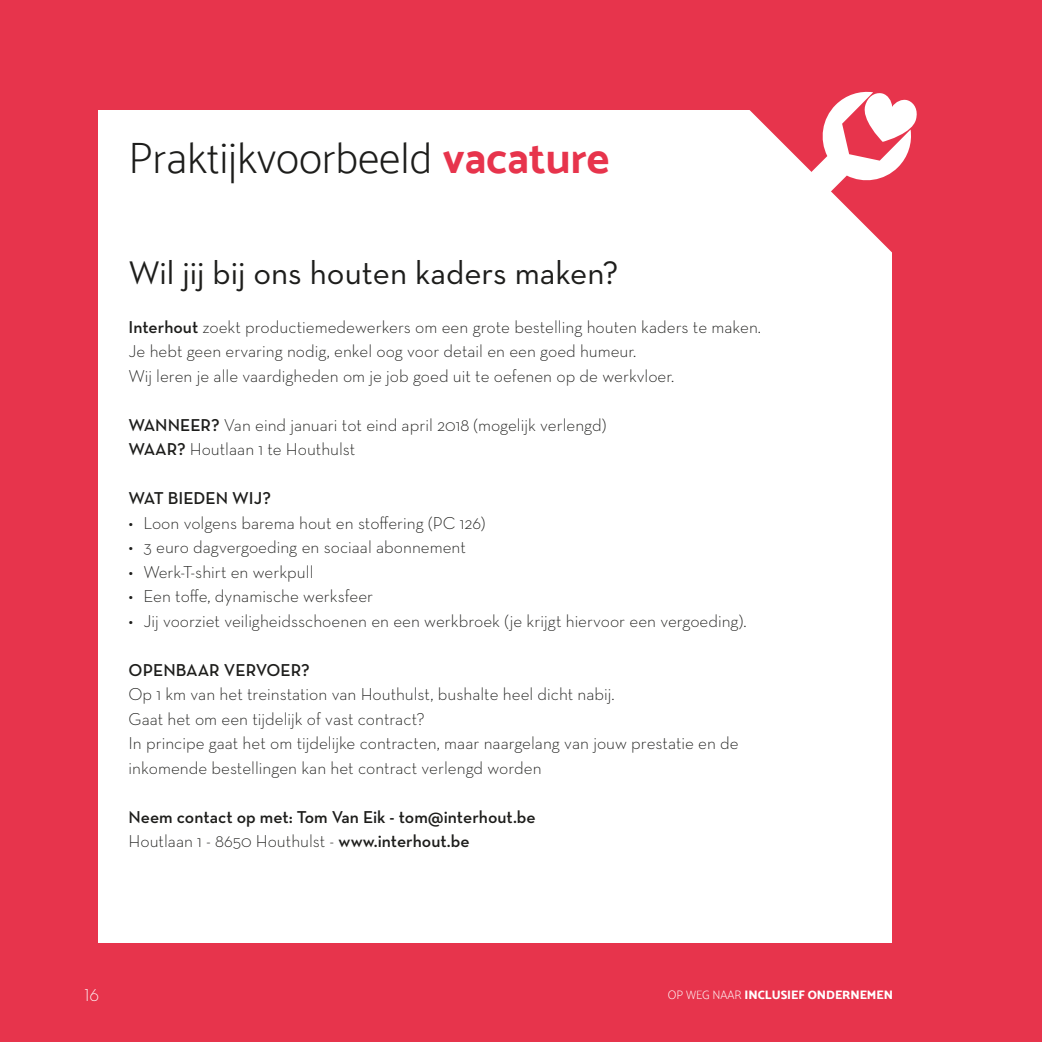
<style>
.page{position:relative;width:1042px;height:1042px;background:#e7344c}
.page>*{position:absolute;margin:0;border:0;box-sizing:border-box;transform-origin:0 0}
.Body{font:43.75px "Mosk Extra Light 200";color:#1d1d1b}
.Body-2{font:33.25px "Neutra Text";color:#1d1d1b}
.Body-3{font:300 17.5px/24.5px "Neutra Text";color:#1d1d1b}
.Body-4{font:600 17.5px "Neutra Text";color:#1d1d1b}
.t1{font:17.5px "Neutra Text Light Fractions";color:#fff}
.t2{font:12.25px "Mosk Extra Bold 800";color:#fff}
.s1{font-family:"Mosk Bold 700";color:#e7344c}
.s2{font-weight:600}
.s3{font-family:"Mosk Thin 100"}
</style>
<div class="page">
<div style="left:99px;top:110px;width:793px;height:833px;background:#fff"></div>
<svg style="left:749px;top:91px;width:168px;height:162px"></svg>
<p class="Body" style="left:129px;top:134px;width:482px">Praktijkvoorbeeld <span class="s1">vacature</span></p>
<p class="Body-2" style="left:129px;top:252px;width:491px">Wil jij bij ons houten kaders maken?</p>
<p class="Body-3" style="left:129px;top:314px;width:634px"><span class="s2">Interhout</span> zoekt productiemedewerkers om een grote bestelling houten kaders te maken.</p>
<p class="Body-3" style="left:129px;top:339px;width:509px">Je hebt geen ervaring nodig, enkel oog voor detail en een goed humeur.</p>
<p class="Body-3" style="left:129px;top:363px;width:547px">Wij leren je alle vaardigheden om je job goed uit te oefenen op de werkvloer.</p>
<p class="Body-3" style="left:129px;top:412px;width:479px"><span class="s2">WANNEER?</span> Van eind januari tot eind april 2018 (mogelijk verlengd)</p>
<p class="Body-3" style="left:129px;top:437px;width:228px"><span class="s2">WAAR?</span> Houtlaan 1 te Houthulst</p>
<p class="Body-4" style="left:129px;top:487px;width:144px">WAT BIEDEN WIJ?</p>
<p class="Body-3" style="left:129px;top:510px;width:358px">• Loon volgens barema hout en stoffering (PC 126)</p>
<p class="Body-3" style="left:129px;top:535px;width:339px">• 3 euro dagvergoeding en sociaal abonnement</p>
<p class="Body-3" style="left:129px;top:559px;width:186px">• Werk-T-shirt en werkpull</p>
<p class="Body-3" style="left:129px;top:584px;width:246px">• Een toffe, dynamische werksfeer</p>
<p class="Body-3" style="left:129px;top:608px;width:619px">• Jij voorziet veiligheidsschoenen en een werkbroek (je krijgt hiervoor een vergoeding).</p>
<p class="Body-4" style="left:129px;top:659px;width:183px">OPENBAAR VERVOER?</p>
<p class="Body-3" style="left:129px;top:682px;width:487px">Op 1 km van het treinstation van Houthulst, bushalte heel dicht nabij.</p>
<p class="Body-3" style="left:129px;top:706px;width:297px">Gaat het om een tijdelijk of vast contract?</p>
<p class="Body-3" style="left:129px;top:731px;width:612px">In principe gaat het om tijdelijke contracten, maar naargelang van jouw prestatie en de inkomende bestellingen kan het contract verlengd worden</p>
<p class="Body-4" style="left:129px;top:806px;width:409px">Neem contact op met: Tom Van Eik - tom@interhout.be</p>
<p class="Body-3" style="left:129px;top:829px;width:342px">Houtlaan 1 - 8650 Houthulst - <span class="s2">www.interhout.be</span></p>
<p class="t1" style="left:84px;top:987px;width:16px">16</p>
<p class="t2" style="left:668px;top:987px;width:227px"><span class="s3">OP WEG NAAR</span> INCLUSIEF ONDERNEMEN</p>
</div>
